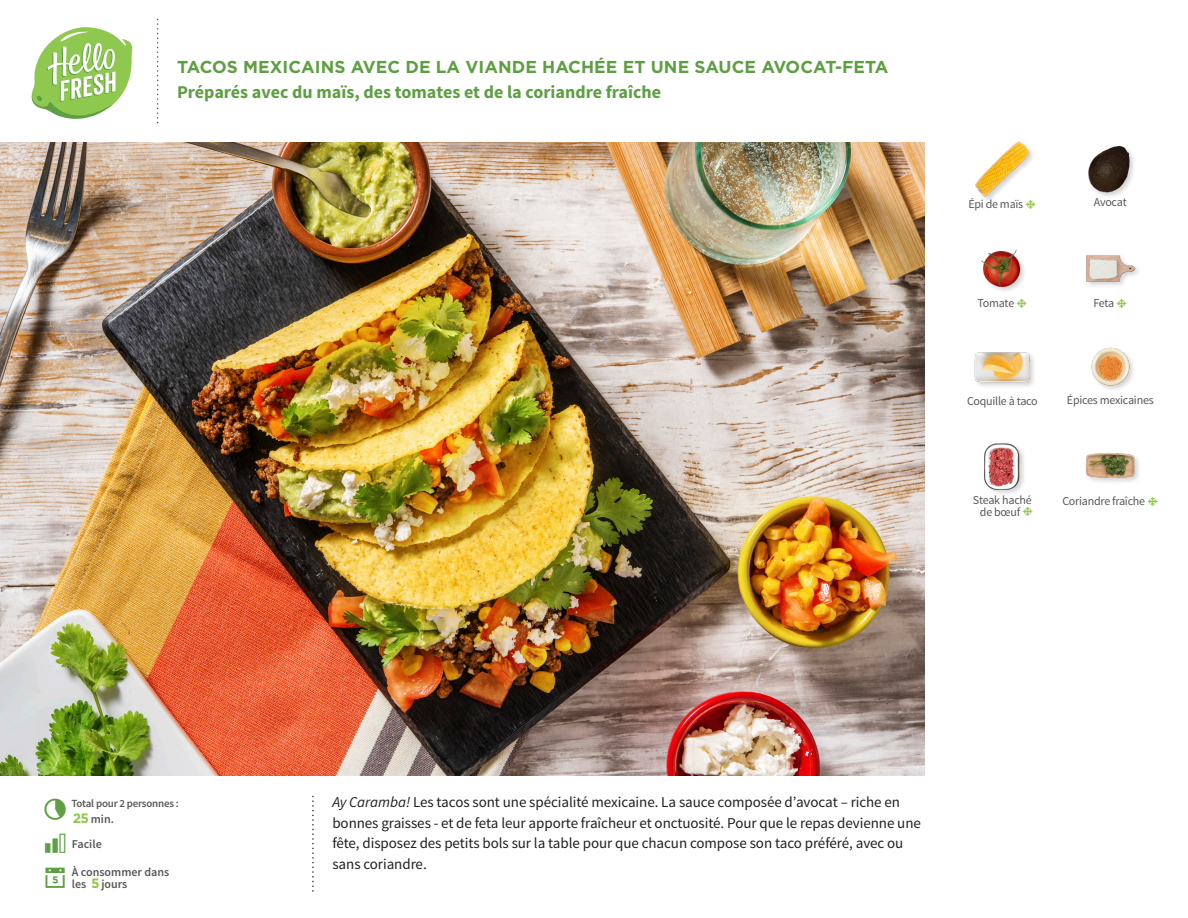
<style>
.page{position:relative;width:1188px;height:918px;background:#fff}
.page>*{position:absolute;margin:0;border:0;box-sizing:border-box;transform-origin:0 0}
.Titel_PRESET{font:700 18px "Source Sans Pro";color:#5e9f43}
.Titel_PRESET-2{font:700 17.25px "Gotham";letter-spacing:.005em;color:#5e9f43}
.t1{font:15px/20.5px "Source Sans Pro";letter-spacing:-.005em;color:#231f20}
.FRONT_ingredients{font:12px/12px "Source Sans Pro";letter-spacing:-.02em;color:#57585a;text-align:center}
.Intro{font:600 12px/12.9px "Source Sans Pro";color:#57585a}
.Start_STRONG{font:600 10.95px "Source Sans Pro";letter-spacing:-.02em;color:#57585a}
.s1{font-family:"Gotham";font-weight:700;font-size:13.5px;color:#8fc84e}
.s2{font-style:italic}
</style>
<div class="page">
<svg style="left:31px;top:27px;width:102px;height:92px"></svg>
<img style="left:0;top:142px;width:925px;height:634px">
<div style="left:1087px;top:145px;width:49px;height:55px;background:#231f20;opacity:.2"></div>
<img style="left:1087px;top:145px;width:48px;height:49px">
<img style="left:1091px;top:347px;width:43px;height:43px">
<div style="left:1085px;top:254px;width:57px;height:35px;background:#231f20;opacity:.2"></div>
<img style="left:1085px;top:254px;width:50px;height:35px">
<div style="left:1084px;top:452px;width:58px;height:33px;background:#231f20;opacity:.2"></div>
<img style="left:1085px;top:452px;width:50px;height:33px">
<img style="left:975px;top:141px;width:55px;height:57px">
<div style="left:974px;top:351px;width:63px;height:38px;background:#231f20;opacity:.2"></div>
<img style="left:974px;top:351px;width:56px;height:38px">
<div style="left:983px;top:442px;width:44px;height:54px;background:#231f20;opacity:.2"></div>
<img style="left:983px;top:443px;width:42px;height:46px">
<img style="left:981px;top:250px;width:43px;height:41px">
<p class="Titel_PRESET-2" style="left:177px;top:56px;width:713px">TACOS MEXICAINS AVEC DE LA VIANDE HACHÉE ET UNE SAUCE AVOCAT-FETA</p>
<p class="Titel_PRESET" style="left:177px;top:80px;width:486px">Préparés avec du maïs, des tomates et de la coriandre fraîche</p>
<p class="FRONT_ingredients" style="left:968px;top:198px;width:56px">Épi de maïs</p>
<p class="FRONT_ingredients" style="left:1094px;top:197px;width:34px">Avocat</p>
<p class="FRONT_ingredients" style="left:977px;top:297px;width:38px">Tomate</p>
<p class="FRONT_ingredients" style="left:1093px;top:297px;width:22px">Feta</p>
<p class="FRONT_ingredients" style="left:967px;top:395px;width:72px">Coquille à taco</p>
<p class="FRONT_ingredients" style="left:1067px;top:395px;width:88px">Épices mexicaines</p>
<p class="FRONT_ingredients" style="left:973px;top:494px;width:60px">Steak haché de bœuf</p>
<p class="FRONT_ingredients" style="left:1062px;top:495px;width:84px">Coriandre fraîche</p>
<p class="Start_STRONG" style="left:71px;top:796px;width:109px">Total pour 2 personnes :</p>
<p class="Intro" style="left:73px;top:813px;width:43px"><span class="s1">25</span> min.</p>
<p class="Intro" style="left:72px;top:838px;width:31px">Facile</p>
<p class="Intro" style="left:72px;top:865px;width:99px">À consommer dans les <span class="s1">5</span> jours</p>
<p class="t1" style="left:332px;top:792px;width:590px"><span class="s2">Ay Caramba!</span> Les tacos sont une spécialité mexicaine. La sauce composée d’avocat – riche en bonnes graisses - et de feta leur apporte fraîcheur et onctuosité. Pour que le repas devienne une fête, disposez des petits bols sur la table pour que chacun compose son taco préféré, avec ou sans coriandre.</p>
</div>
